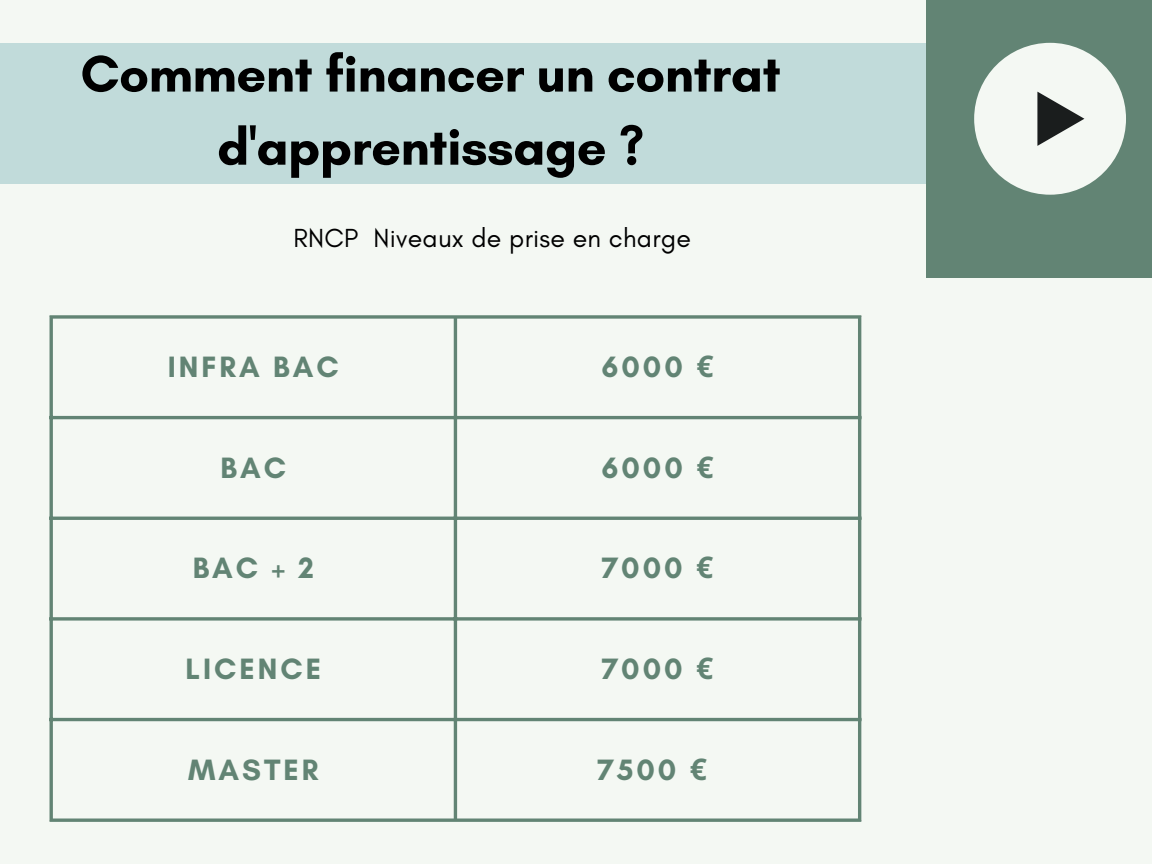
<style>
.page{position:relative;width:1152px;height:864px;background:#f4f8f3}
.page>*{position:absolute;margin:0;border:0;box-sizing:border-box;transform-origin:0 0}
.t1{font:700 52.5px/73.2px "Glacial Indifference";letter-spacing:-.01em;color:#000;text-align:center}
.t2{font:700 30px "Glacial Indifference";letter-spacing:.1em;color:#628474}
.t3{font:26.7px "Glacial Indifference";letter-spacing:.01em;color:#000}
.s1{font-family:"Noto Sans"}
</style>
<div class="page">
<div style="left:0;top:43px;width:1152px;height:140px;background:#c1dbda"></div>
<div style="left:926px;top:0;width:226px;height:278px;background:#628474"></div>
<div style="left:974px;top:43px;width:152px;height:152px;background:#f4f8f3;border-radius:50%"></div>
<svg style="left:1037px;top:92px;width:47px;height:54px"></svg>
<hr style="left:50px;top:319px;width:3px;height:500px;background:#628474">
<hr style="left:454px;top:319px;width:3px;height:500px;background:#628474">
<hr style="left:858px;top:319px;width:3px;height:500px;background:#628474">
<svg style="left:50px;top:315px;width:811px;height:4px;background:#789587"></svg>
<hr style="left:50px;top:416px;width:811px;height:3px;background:#628474">
<hr style="left:50px;top:517px;width:811px;height:3px;background:#628474">
<svg style="left:53px;top:617px;width:805px;height:4px;background:#789587"></svg>
<hr style="left:50px;top:718px;width:811px;height:3px;background:#628474">
<hr style="left:50px;top:819px;width:811px;height:3px;background:#628474">
<h1 class="t1" style="left:81px;top:37px;width:702px">Comment financer un contrat d'apprentissage ?</h1>
<p class="t3" style="left:293px;top:222px;width:399px">RNCP Niveaux de prise en charge</p>
<p class="t2" style="left:168px;top:349px;width:172px">INFRA BAC</p>
<p class="t2" style="left:602px;top:349px;width:114px">6000 <span class="s1">€</span></p>
<p class="t2" style="left:221px;top:449px;width:67px">BAC</p>
<p class="t2" style="left:602px;top:449px;width:114px">6000 <span class="s1">€</span></p>
<p class="t2" style="left:193px;top:550px;width:123px">BAC + 2</p>
<p class="t2" style="left:602px;top:550px;width:113px">7000 <span class="s1">€</span></p>
<p class="t2" style="left:185px;top:651px;width:137px">LICENCE</p>
<p class="t2" style="left:602px;top:651px;width:113px">7000 <span class="s1">€</span></p>
<p class="t2" style="left:188px;top:751px;width:132px">MASTER</p>
<p class="t2" style="left:598px;top:751px;width:111px">7500 <span class="s1">€</span></p>
</div>
